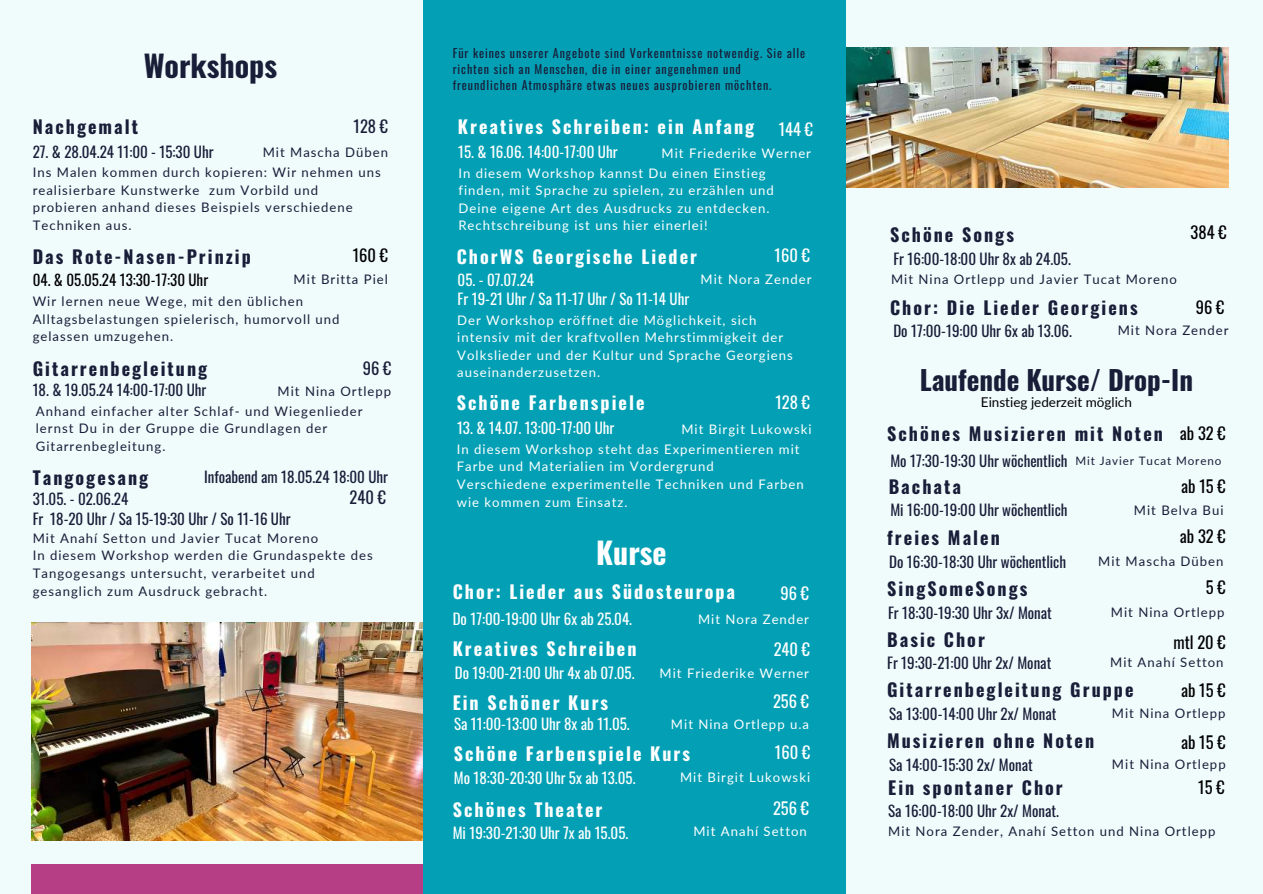
<style>
.page{position:relative;width:1263px;height:894px;background:#fff}
.page>*{position:absolute;margin:0;border:0;box-sizing:border-box;transform-origin:0 0}
.t1{font:700 43.8px "Oswald";color:#fff}
.t2{font:700 30px "Oswald";color:#181d38}
.t3{font:700 30px "Oswald";color:#fff}
.t4{font:700 27px "Oswald";color:#181d38}
.t5{font:700 18px "Oswald";letter-spacing:.115em;color:#181d38}
.t6{font:700 18px "Oswald";letter-spacing:.115em;color:#fff}
.t7{font:16.5px "Oswald";color:#000}
.t8{font:16.5px "Oswald";color:#fff}
.t9{font:16.5px "Oswald";color:#181d38}
.t10{font:15px "Oswald";color:#181d38}
.t11{font:15px/19.6px "Oswald";color:#fff}
.t12{font:15px "Oswald";color:#000}
.t13{font:13.5px "Lato";color:#000}
.t14{font:13.2px/17.5px "Lato";letter-spacing:.075em;color:#181d38}
.t15{font:13.2px/17.5px "Lato";letter-spacing:.075em;color:#fff}
.t16{font:12px/16px "Oswald";letter-spacing:.075em;color:#181d38}
.t17{font:11.7px "Lato";letter-spacing:.075em;color:#181d38}
</style>
<div class="page">
<div style="left:0;top:0;width:1263px;height:893px;background:#f0fbfc"></div>
<div style="left:31px;top:864px;width:793px;height:29px;background:#b63e84"></div>
<img style="left:31px;top:622px;width:393px;height:218px">
<img style="left:846px;top:47px;width:382px;height:141px">
<div style="left:424px;top:0;width:422px;height:893px;background:#03a0b5"></div>
<h2 class="t2" style="left:144px;top:50px;width:135px">Workshops</h2>
<p class="t9" style="left:353px;top:111px;width:36px">128 €</p>
<p class="t14" style="left:33px;top:163px;width:350px">Ins Malen kommen durch kopieren: Wir nehmen uns realisierbare Kunstwerke zum Vorbild und probieren anhand dieses Beispiels verschiedene Techniken aus.</p>
<h3 class="t5" style="left:33px;top:117px;width:107px">Nachgemalt</h3>
<p class="t10" style="left:33px;top:138px;width:182px">27. &amp; 28.04.24 11:00 - 15:30 Uhr</p>
<p class="t14" style="left:263px;top:143px;width:127px">Mit Mascha Düben</p>
<h3 class="t5" style="left:33px;top:247px;width:220px">Das Rote-Nasen-Prinzip</h3>
<p class="t12" style="left:33px;top:267px;width:177px">04. &amp; 05.05.24 13:30-17:30 Uhr</p>
<p class="t7" style="left:353px;top:241px;width:37px">160 €</p>
<p class="t14" style="left:294px;top:270px;width:96px">Mit Britta Piel</p>
<p class="t14" style="left:33px;top:292px;width:308px">Wir lernen neue Wege, mit den üblichen<br>Alltagsbelastungen spielerisch, humorvoll und gelassen umzugehen.</p>
<h3 class="t5" style="left:33px;top:358px;width:176px">Gitarrenbegleitung</h3>
<p class="t10" style="left:33px;top:377px;width:175px">18. &amp; 19.05.24 14:00-17:00 Uhr</p>
<p class="t9" style="left:363px;top:353px;width:30px">96 €</p>
<p class="t14" style="left:278px;top:381px;width:115px">Mit Nina Ortlepp</p>
<p class="t14" style="left:36px;top:401px;width:328px">Anhand einfacher alter Schlaf- und Wiegenlieder lernst Du in der Gruppe die Grundlagen der<br>Gitarrenbegleitung.</p>
<h3 class="t5" style="left:33px;top:468px;width:117px">Tangogesang</h3>
<p class="t10" style="left:204px;top:464px;width:185px">Infoabend am 18.05.24 18:00 Uhr</p>
<p class="t10" style="left:33px;top:505px;width:259px">Fr 18-20 Uhr / Sa 15-19:30 Uhr / So 11-16 Uhr</p>
<p class="t9" style="left:349px;top:482px;width:38px">240 €</p>
<p class="t10" style="left:33px;top:485px;width:97px">31.05. - 02.06.24</p>
<p class="t14" style="left:33px;top:528px;width:287px">Mit Anahí Setton und Javier Tucat Moreno</p>
<p class="t14" style="left:33px;top:546px;width:342px">In diesem Workshop werden die Grundaspekte des<br>Tangogesangs untersucht, verarbeitet und gesanglich zum Ausdruck gebracht.</p>
<p class="t16" style="left:453px;top:44px;width:354px">Für keines unserer Angebote sind Vorkenntnisse notwendig. Sie alle richten sich an Menschen, die in einer angenehmen und freundlichen Atmosphäre etwas neues ausprobieren möchten.</p>
<h3 class="t6" style="left:458px;top:117px;width:298px">Kreatives Schreiben: ein Anfang</h3>
<p class="t11" style="left:458px;top:141px;width:161px">15. &amp; 16.06. 14:00-17:00 Uhr</p>
<p class="t8" style="left:779px;top:114px;width:36px">144 €</p>
<p class="t15" style="left:662px;top:144px;width:151px">Mit Friederike Werner</p>
<p class="t15" style="left:458px;top:164px;width:317px">In diesem Workshop kannst Du einen Einstieg finden, mit Sprache zu spielen, zu erzählen und Deine eigene Art des Ausdrucks zu entdecken.<br>Rechtschreibung ist uns hier einerlei!</p>
<p class="t8" style="left:775px;top:240px;width:37px">160 €</p>
<h3 class="t6" style="left:457px;top:247px;width:242px">ChorWS Georgische Lieder</h3>
<p class="t11" style="left:458px;top:268px;width:233px">05. - 07.07.24<br>Fr 19-21 Uhr / Sa 11-17 Uhr / So 11-14 Uhr</p>
<p class="t15" style="left:701px;top:270px;width:112px">Mit Nora Zender</p>
<p class="t15" style="left:457px;top:310px;width:337px">Der Workshop eröffnet die Möglichkeit, sich intensiv mit der kraftvollen Mehrstimmigkeit der Volkslieder und der Kultur und Sprache Georgiens auseinanderzusetzen.</p>
<h1 class="t1" style="left:503px;top:358px;width:145px">Kontakt</h1>
<p class="t8" style="left:775px;top:387px;width:36px">128 €</p>
<h3 class="t6" style="left:457px;top:393px;width:189px">Schöne Farbenspiele</h3>
<p class="t11" style="left:457px;top:417px;width:159px">13. &amp; 14.07. 13:00-17:00 Uhr</p>
<p class="t15" style="left:681px;top:420px;width:132px">Mit Birgit Lukowski</p>
<p class="t15" style="left:457px;top:439px;width:349px">In diesem Workshop steht das Experimentieren mit Farbe und Materialien im Vordergrund Verschiedene experimentelle Techniken und Farben wie kommen zum Einsatz.</p>
<h2 class="t3" style="left:596px;top:536px;width:72px">Kurse</h2>
<h3 class="t6" style="left:453px;top:582px;width:284px">Chor: Lieder aus Südosteuropa</h3>
<p class="t11" style="left:453px;top:607px;width:181px">Do 17:00-19:00 Uhr 6x ab 25.04.</p>
<p class="t15" style="left:698px;top:609px;width:112px">Mit Nora Zender</p>
<p class="t8" style="left:780px;top:578px;width:30px">96 €</p>
<h3 class="t6" style="left:453px;top:638px;width:185px">Kreatives Schreiben</h3>
<p class="t11" style="left:455px;top:661px;width:181px">Do 19:00-21:00 Uhr 4x ab 07.05.</p>
<p class="t15" style="left:660px;top:664px;width:151px">Mit Friederike Werner</p>
<p class="t8" style="left:774px;top:634px;width:38px">240 €</p>
<p class="t8" style="left:773px;top:686px;width:37px">256 €</p>
<h3 class="t6" style="left:453px;top:692px;width:157px">Ein Schöner Kurs</h3>
<p class="t11" style="left:454px;top:712px;width:177px">Sa 11:00-13:00 Uhr 8x ab 11.05.</p>
<p class="t15" style="left:671px;top:714px;width:140px">Mit Nina Ortlepp u.a</p>
<p class="t8" style="left:775px;top:737px;width:37px">160 €</p>
<h3 class="t6" style="left:454px;top:744px;width:238px">Schöne Farbenspiele Kurs</h3>
<p class="t11" style="left:454px;top:766px;width:183px">Mo 18:30-20:30 Uhr 5x ab 13.05.</p>
<p class="t15" style="left:680px;top:768px;width:132px">Mit Birgit Lukowski</p>
<p class="t8" style="left:773px;top:792px;width:37px">256 €</p>
<h3 class="t6" style="left:453px;top:799px;width:151px">Schönes Theater</h3>
<p class="t11" style="left:453px;top:821px;width:177px">Mi 19:30-21:30 Uhr 7x ab 15.05.</p>
<p class="t15" style="left:693px;top:821px;width:115px">Mit Anahí Setton</p>
<h3 class="t5" style="left:890px;top:225px;width:125px">Schöne Songs</h3>
<p class="t7" style="left:1190px;top:218px;width:38px">384 €</p>
<p class="t10" style="left:893px;top:245px;width:179px">Fr 16:00-18:00 Uhr 8x ab 24.05.</p>
<p class="t14" style="left:891px;top:269px;width:287px">Mit Nina Ortlepp und Javier Tucat Moreno</p>
<p class="t7" style="left:1196px;top:292px;width:30px">96 €</p>
<h3 class="t5" style="left:890px;top:298px;width:249px">Chor: Die Lieder Georgiens</h3>
<p class="t14" style="left:1118px;top:320px;width:112px">Mit Nora Zender</p>
<p class="t10" style="left:893px;top:317px;width:180px">Do 17:00-19:00 Uhr 6x ab 13.06.</p>
<h3 class="t4" style="left:920px;top:365px;width:275px">Laufende Kurse/ Drop-In</h3>
<p class="t13" style="left:981px;top:392px;width:153px">Einstieg jederzeit möglich</p>
<h3 class="t5" style="left:887px;top:424px;width:277px">Schönes Musizieren mit Noten</h3>
<p class="t17" style="left:1075px;top:452px;width:147px">Mit Javier Tucat Moreno</p>
<p class="t7" style="left:1180px;top:418px;width:47px">ab 32 €</p>
<p class="t10" style="left:890px;top:447px;width:179px">Mo 17:30-19:30 Uhr wöchentlich</p>
<h3 class="t5" style="left:889px;top:477px;width:74px">Bachata</h3>
<p class="t7" style="left:1181px;top:471px;width:46px">ab 15 €</p>
<p class="t10" style="left:890px;top:496px;width:179px">Mi 16:00-19:00 Uhr wöchentlich</p>
<p class="t14" style="left:1134px;top:500px;width:91px">Mit Belva Bui</p>
<h3 class="t5" style="left:887px;top:528px;width:114px">freies Malen</h3>
<p class="t7" style="left:1180px;top:522px;width:47px">ab 32 €</p>
<p class="t10" style="left:889px;top:548px;width:178px">Do 16:30-18:30 Uhr wöchentlich</p>
<p class="t14" style="left:1098px;top:551px;width:127px">Mit Mascha Düben</p>
<h3 class="t5" style="left:887px;top:579px;width:142px">SingSomeSongs</h3>
<p class="t7" style="left:1206px;top:572px;width:21px">5 €</p>
<p class="t10" style="left:888px;top:599px;width:165px">Fr 18:30-19:30 Uhr 3x/ Monat</p>
<p class="t14" style="left:1111px;top:602px;width:115px">Mit Nina Ortlepp</p>
<h3 class="t5" style="left:887px;top:630px;width:99px">Basic Chor</h3>
<p class="t7" style="left:1173px;top:627px;width:54px">mtl 20 €</p>
<p class="t10" style="left:887px;top:649px;width:166px">Fr 19:30-21:00 Uhr 2x/ Monat</p>
<p class="t14" style="left:1110px;top:652px;width:115px">Mit Anahí Setton</p>
<h3 class="t5" style="left:887px;top:680px;width:248px">Gitarrenbegleitung Gruppe</h3>
<p class="t14" style="left:1112px;top:703px;width:115px">Mit Nina Ortlepp</p>
<p class="t7" style="left:1181px;top:675px;width:46px">ab 15 €</p>
<p class="t10" style="left:889px;top:700px;width:169px">Sa 13:00-14:00 Uhr 2x/ Monat</p>
<h3 class="t5" style="left:887px;top:731px;width:209px">Musizieren ohne Noten</h3>
<p class="t10" style="left:889px;top:751px;width:145px">Sa 14:00-15:30 2x/ Monat</p>
<p class="t7" style="left:1181px;top:727px;width:46px">ab 15 €</p>
<p class="t14" style="left:1112px;top:754px;width:115px">Mit Nina Ortlepp</p>
<p class="t7" style="left:1198px;top:772px;width:28px">15 €</p>
<h3 class="t5" style="left:888px;top:778px;width:176px">Ein spontaner Chor</h3>
<p class="t14" style="left:888px;top:821px;width:329px">Mit Nora Zender, Anahí Setton und Nina Ortlepp</p>
<p class="t10" style="left:888px;top:797px;width:172px">Sa 16:00-18:00 Uhr 2x/ Monat.</p>
</div>
